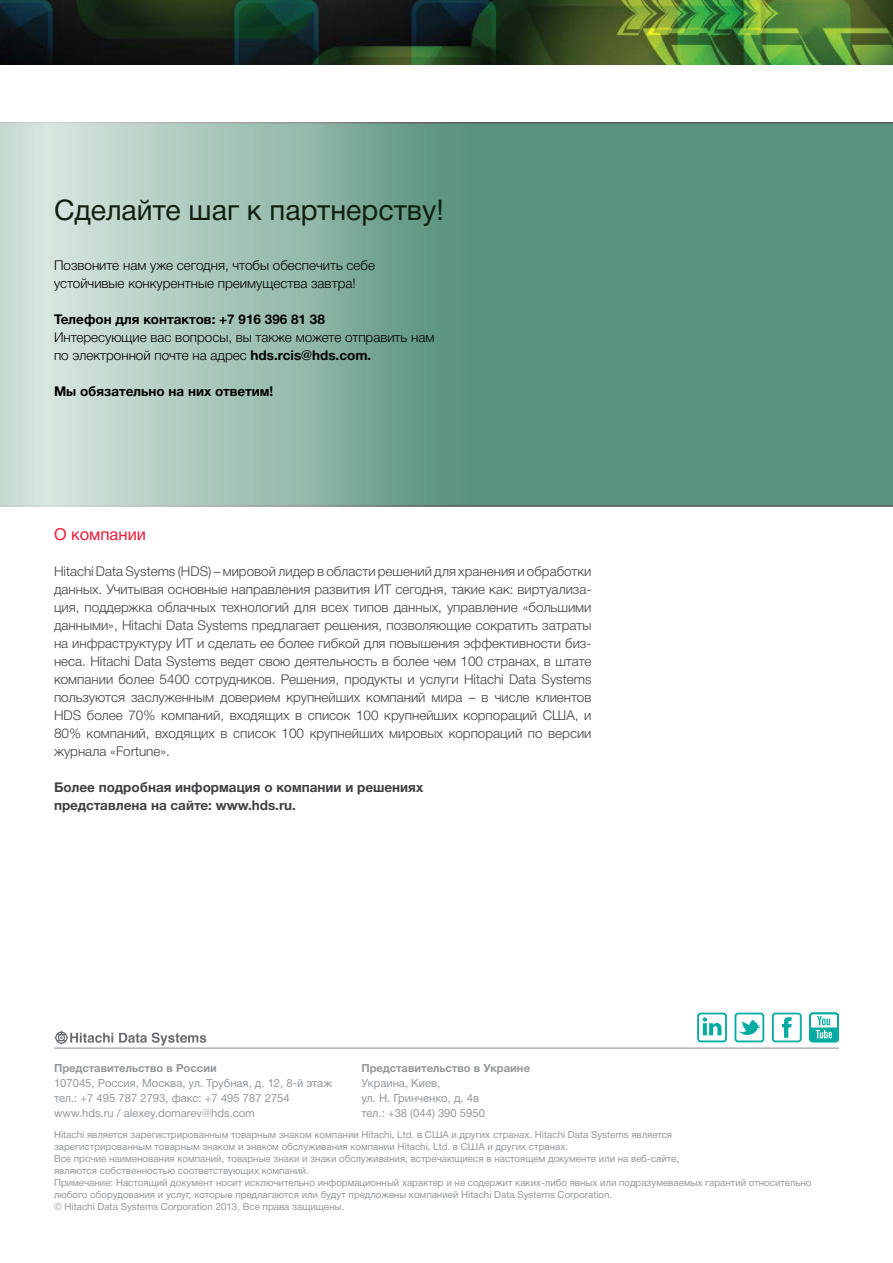
<style>
.page{position:relative;width:893px;height:1263px;background:#fff}
.page>*{position:absolute;margin:0;border:0;box-sizing:border-box;transform-origin:0 0}
.t1{font:28.5px "Helvetica 5 Normal";color:#101f10}
.t2{font:16.5px "Helvetica 5 Normal";color:#ed1b35}
.t3{font:13.5px/18px "Helvetica 4 Light";color:#414042;text-align:justify}
.t4{font:13.5px/18px "Helvetica 4 Light";color:#000101}
.t5{font:13.5px/18px "Helvetica 7 Bold";color:#414042}
.t6{font:13.5px "Helvetica 7 Bold";color:#000101}
.t7{font:11.25px/15px "Helvetica 5 Normal";color:#95979a}
.t8{font:11.25px "Helvetica 7 Bold";color:#95979a}
.t9{font:9.75px/12px "Helvetica 5 Normal";color:#95979a}
.s1{font-family:"Helvetica 7 Bold"}
</style>
<div class="page">
<svg style="left:0;top:122px;width:893px;height:385px;background:#7eaa9a"></svg>
<svg style="left:703px;top:1017px;width:18px;height:18px"></svg>
<div style="left:697px;top:1012px;width:30px;height:30px;border:2px solid #00aca0;border-radius:3px"></div>
<svg style="left:739px;top:1020px;width:21px;height:15px"></svg>
<div style="left:734px;top:1012px;width:30px;height:30px;border:2px solid #00aca0;border-radius:3px"></div>
<svg style="left:782px;top:1017px;width:10px;height:21px"></svg>
<div style="left:772px;top:1012px;width:30px;height:30px;border:2px solid #00aca0;border-radius:3px"></div>
<svg style="left:809px;top:1012px;width:30px;height:31px"></svg>
<hr style="left:54px;top:1048px;width:785px;height:1px;background:#8a8c8e">
<svg style="left:54px;top:1030px;width:59px;height:15px"></svg>
<svg style="left:119px;top:1032px;width:87px;height:13px"></svg>
<img style="left:0;top:0;width:893px;height:65px">
<h1 class="t1" style="left:54px;top:195px;width:391px">Сделайте шаг к партнерству!</h1>
<p class="t4" style="left:54px;top:256px;width:323px">Позвоните нам уже сегодня, чтобы обеспечить себе устойчивые конкурентные преимущества завтра!</p>
<p class="t6" style="left:54px;top:312px;width:272px">Телефон для контактов: +7 916 396 81 38</p>
<p class="t4" style="left:54px;top:328px;width:382px">Интересующие вас вопросы, вы также можете отправить нам по электронной почте на адрес <span class="s1">hds.rcis@hds.com.</span></p>
<p class="t6" style="left:54px;top:384px;width:221px">Мы обязательно на них ответим!</p>
<p class="t2" style="left:54px;top:525px;width:94px">О компании</p>
<p class="t3" style="left:54px;top:562px;width:539px">Hitachi Data Systems (HDS) – мировой лидер в области решений для хранения и обработки данных. Учитывая основные направления развития ИТ сегодня, такие как: виртуализа&shy;ция, поддержка облачных технологий для всех типов данных, управление «большими данными», Hitachi Data Systems предлагает решения, позволяющие сократить затраты на инфраструктуру ИТ и сделать ее более гибкой для повышения эффективности биз&shy;неса. Hitachi Data Systems ведет свою деятельность в более чем 100 странах, в штате компании более 5400 сотрудников. Решения, продукты и услуги Hitachi Data Systems пользуются заслуженным доверием крупнейших компаний мира – в числе клиентов HDS более 70% компаний, входящих в список 100 крупнейших корпораций США, и 80% компаний, входящих в список 100 крупнейших мировых корпораций по версии журнала «Fortune».</p>
<p class="t5" style="left:54px;top:778px;width:371px">Более подробная информация о компании и решениях представлена на сайте: www.hds.ru.</p>
<p class="t8" style="left:54px;top:1061px;width:164px">Представительство в России</p>
<p class="t7" style="left:54px;top:1075px;width:280px">107045, Россия, Москва, ул. Трубная, д. 12, 8-й этаж тел.: +7 495 787 2793, факс: +7 495 787 2754 www.hds.ru / alexey.domarev@hds.com</p>
<p class="t8" style="left:361px;top:1061px;width:170px">Представительство в Украине</p>
<p class="t7" style="left:361px;top:1075px;width:125px">Украина, Киев,<br>ул. Н. Гринченко, д. 4в тел.: +38 (044) 390 5950</p>
<p class="t9" style="left:54px;top:1129px;width:759px">Hitachi является зарегистрированным товарным знаком компании Hitachi, Ltd. в США и других странах. Hitachi Data Systems является<br>зарегистрированным товарным знаком и знаком обслуживания компании Hitachi, Ltd. в США и других странах.<br>Все прочие наименования компаний, товарные знаки и знаки обслуживания, встречающиеся в настоящем документе или на веб-сайте,<br>являются собственностью соответствующих компаний.<br>Примечание: Настоящий документ носит исключительно информационный характер и не содержит каких-либо явных или подразумеваемых гарантий относительно любого оборудования и услуг, которые предлагаются или будут предложены компанией Hitachi Data Systems Corporation.<br>© Hitachi Data Systems Corporation 2013. Все права защищены.</p>
</div>
